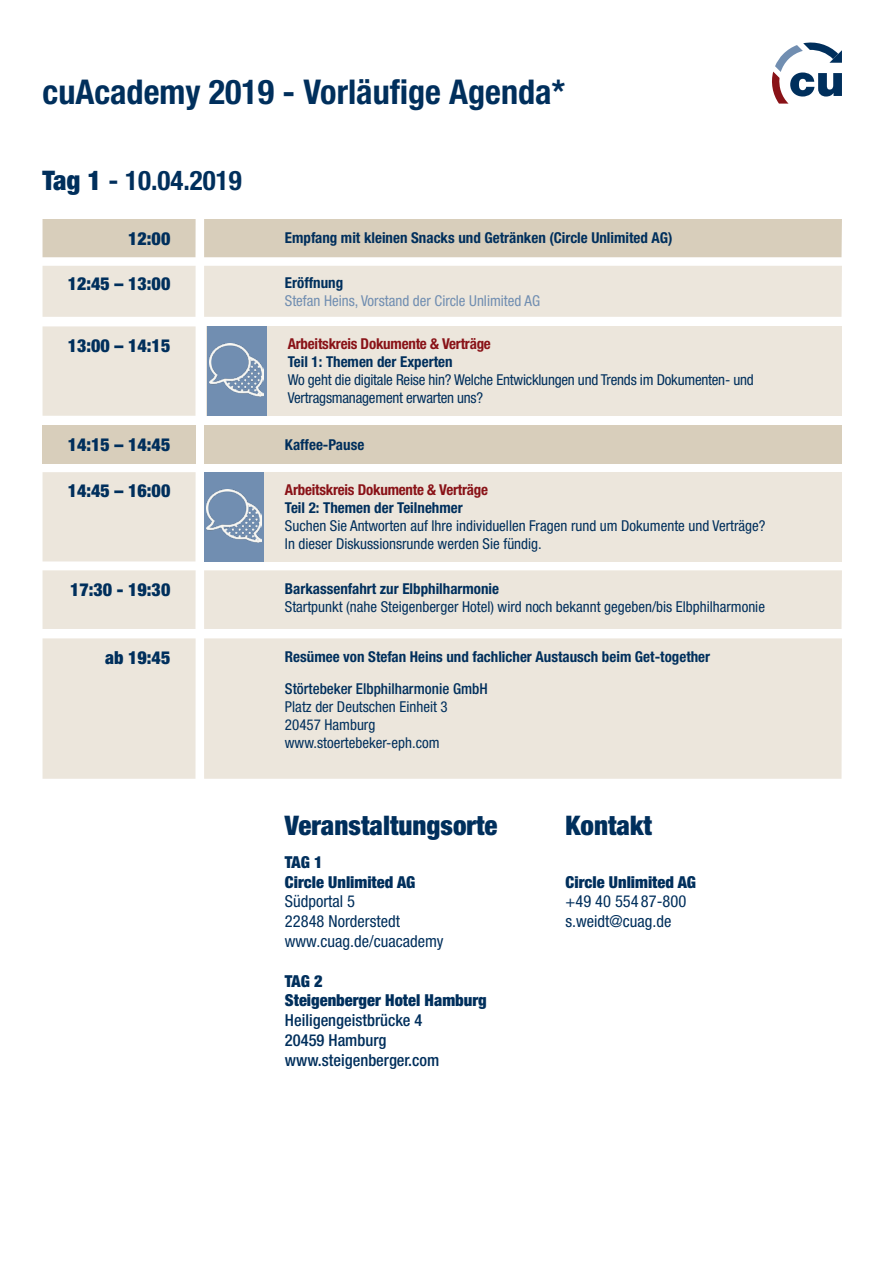
<style>
.page{position:relative;width:893px;height:1263px;background:#fff}
.page>*{position:absolute;margin:0;border:0;box-sizing:border-box;transform-origin:0 0}
.t1{font:700 condensed 34.2px "Helvetica Neue LT Std";color:#002f5c}
.t2{font:900 condensed 27px "Helvetica Neue LT Std";color:#002f5c}
.t3{font:700 condensed 27px "Helvetica Neue LT Std";color:#002f5c}
.t4{font:900 condensed 18px "Helvetica Neue LT Std";color:#002f5c}
.t5{font:condensed 16.5px/19.8px "Helvetica Neue LT Std";color:#002f5c}
.t6{font:900 condensed 16.5px/19.8px "Helvetica Neue LT Std";color:#002f5c}
.t7{font:500 condensed 16.5px/19.8px "Helvetica Neue LT Std";color:#002f5c}
.t8{font:condensed 15px/18px "Helvetica Neue LT Std";color:#002f5c}
.t9{font:700 condensed 15px "Helvetica Neue LT Std";color:#002f5c}
.t10{font:700 condensed 15px "Helvetica Neue LT Std";letter-spacing:-.015em;color:#891217}
.t11{font:condensed 15px "Helvetica Neue LT Std";color:#718eb1}
.t12{font:500 condensed 15px "Helvetica Neue LT Std";color:#002f5c}
.s1{font-weight:900}
</style>
<div class="page">
<svg style="left:772px;top:42px;width:70px;height:62px"></svg>
<div style="left:43px;top:266px;width:153px;height:51px;background:#ece6dc"></div>
<div style="left:204px;top:266px;width:638px;height:51px;background:#ece6dc"></div>
<div style="left:204px;top:219px;width:638px;height:38px;background:#d8cebb"></div>
<div style="left:43px;top:219px;width:153px;height:38px;background:#d8cebb"></div>
<div style="left:204px;top:638px;width:638px;height:141px;background:#ece6dc"></div>
<div style="left:43px;top:638px;width:153px;height:141px;background:#ece6dc"></div>
<div style="left:204px;top:570px;width:638px;height:59px;background:#ece6dc"></div>
<div style="left:43px;top:570px;width:153px;height:59px;background:#ece6dc"></div>
<div style="left:43px;top:425px;width:153px;height:38px;background:#d8cebb"></div>
<div style="left:204px;top:425px;width:638px;height:38px;background:#d8cebb"></div>
<div style="left:43px;top:472px;width:153px;height:89px;background:#ece6dc"></div>
<div style="left:204px;top:472px;width:638px;height:89px;background:#ece6dc"></div>
<div style="left:204px;top:472px;width:60px;height:89px;background:#718eb1"></div>
<img style="left:207px;top:490px;width:54px;height:53px">
<div style="left:207px;top:326px;width:635px;height:90px;background:#ece6dc"></div>
<div style="left:207px;top:326px;width:59px;height:90px;background:#718eb1"></div>
<img style="left:210px;top:344px;width:54px;height:53px">
<div style="left:43px;top:326px;width:153px;height:90px;background:#ece6dc"></div>
<h1 class="t1" style="left:43px;top:71px;width:524px">cuAcademy 2019 - Vorläufige Agenda*</h1>
<h2 class="t3" style="left:43px;top:164px;width:201px"><span class="s1">Tag 1</span> - 10.04.2019</h2>
<p class="t4" style="left:128px;top:227px;width:44px">12:00</p>
<p class="t9" style="left:285px;top:229px;width:389px">Empfang mit kleinen Snacks und Getränken (Circle Unlimited AG)</p>
<p class="t4" style="left:68px;top:272px;width:104px">12:45 – 13:00</p>
<p class="t9" style="left:285px;top:273px;width:60px">Eröffnung</p>
<p class="t11" style="left:285px;top:292px;width:257px">Stefan Heins, Vorstand der Circle Unlimited AG</p>
<p class="t4" style="left:68px;top:334px;width:104px">13:00 – 14:15</p>
<p class="t10" style="left:288px;top:335px;width:205px">Arbeitskreis Dokumente &amp; Verträge</p>
<p class="t9" style="left:288px;top:353px;width:166px">Teil 1: Themen der Experten</p>
<p class="t8" style="left:288px;top:371px;width:468px">Wo geht die digitale Reise hin? Welche Entwicklungen und Trends im Dokumenten- und<br>Vertragsmanagement erwarten uns?</p>
<p class="t4" style="left:68px;top:433px;width:104px">14:15 – 14:45</p>
<p class="t9" style="left:285px;top:435px;width:81px">Kaffee-Pause</p>
<p class="t4" style="left:68px;top:480px;width:104px">14:45 – 16:00</p>
<p class="t10" style="left:285px;top:481px;width:205px">Arbeitskreis Dokumente &amp; Verträge</p>
<p class="t9" style="left:285px;top:499px;width:179px">Teil 2: Themen der Teilnehmer</p>
<p class="t8" style="left:285px;top:517px;width:482px">Suchen Sie Antworten auf Ihre individuellen Fragen rund um Dokumente und Verträge?<br>In dieser Diskussionsrunde werden Sie fündig.</p>
<p class="t4" style="left:70px;top:578px;width:102px">17:30 - 19:30</p>
<p class="t9" style="left:285px;top:579px;width:216px">Barkassenfahrt zur Elbphilharmonie</p>
<p class="t8" style="left:285px;top:597px;width:482px">Startpunkt (nahe Steigenberger Hotel) wird noch bekannt gegeben/bis Elbphilharmonie</p>
<p class="t4" style="left:105px;top:647px;width:67px">ab 19:45</p>
<p class="t9" style="left:285px;top:647px;width:427px">Resümee von Stefan Heins und fachlicher Austausch beim Get-together</p>
<p class="t12" style="left:285px;top:680px;width:204px">Störtebeker Elbphilharmonie GmbH</p>
<p class="t8" style="left:285px;top:697px;width:164px">Platz der Deutschen Einheit 3<br>20457 Hamburg www.stoertebeker-eph.com</p>
<h2 class="t2" style="left:285px;top:808px;width:214px">Veranstaltungsorte</h2>
<p class="t6" style="left:285px;top:852px;width:132px">TAG 1<br>Circle Unlimited AG</p>
<p class="t5" style="left:285px;top:891px;width:160px">Südportal 5<br>22848 Norderstedt www.cuag.de/cuacademy</p>
<p class="t6" style="left:285px;top:970px;width:203px">TAG 2<br>Steigenberger Hotel Hamburg</p>
<p class="t7" style="left:285px;top:1010px;width:156px">Heiligengeistbrücke 4<br>20459 Hamburg www.steigenberger.com</p>
<h2 class="t2" style="left:566px;top:808px;width:88px">Kontakt</h2>
<p class="t6" style="left:566px;top:871px;width:132px">Circle Unlimited AG</p>
<p class="t5" style="left:566px;top:891px;width:122px">+49 40 554 87-800 s.weidt@cuag.de</p>
</div>
